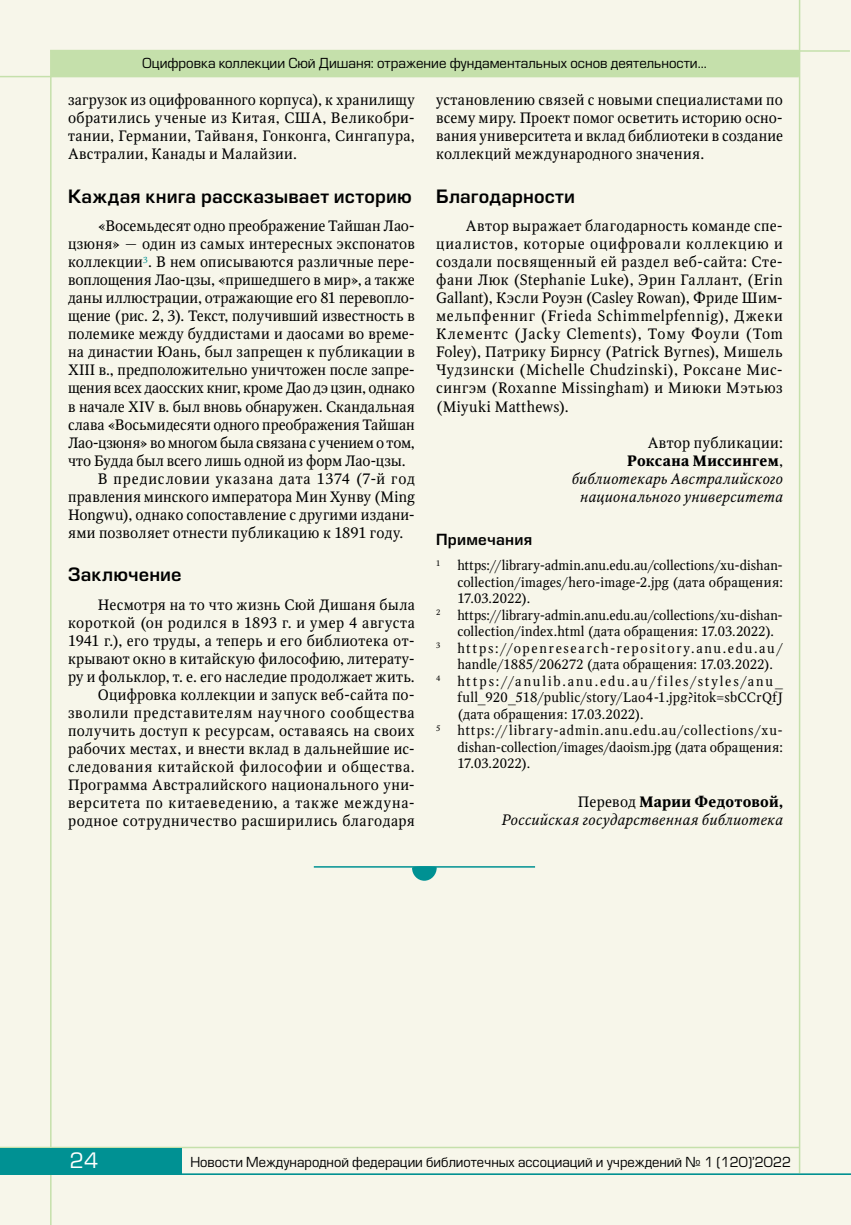
<style>
.page{position:relative;width:851px;height:1225px;background:#fff}
.page>*{position:absolute;margin:0;border:0;box-sizing:border-box;transform-origin:0 0}
.t1{font:20.85px "Europe";color:#fff}
.t2{font:18px "Europe Demi";letter-spacing:.005em;color:#000}
.t3{font:15px/18px "Octava";letter-spacing:.015em;color:#000;text-align:justify}
.t4{font:italic 15px/18px "Octava";letter-spacing:.02em;color:#000;text-align:right}
.t5{font:15px "Octava";letter-spacing:-.005em;color:#000}
.t6{font:15px "Octava";letter-spacing:-.01em;color:#000}
.t7{font:15px "Octava";letter-spacing:-.015em;color:#000}
.t8{font:15px "Octava";letter-spacing:.055em;color:#000}
.t9{font:15px "Europe Demi";letter-spacing:.015em;color:#000}
.t10{font:13.5px/16.5px "Octava";letter-spacing:.015em;color:#000;text-align:justify}
.t11{font:13.5px "Europe";color:#000}
.t12{font:13.5px/16.5px "Octava";letter-spacing:.07em;color:#000}
.t13{font:7.8px "Octava";color:#000}
.s1{font-style:normal}
.s2{font-weight:700;font-style:normal}
</style>
<div class="page">
<div style="left:0;top:0;width:850px;height:1225px;background:#f7f6ea"></div>
<hr style="left:50px;top:51px;width:2px;height:1174px;background:#c5e0ab">
<hr style="left:0;top:76px;width:798px;height:1px;background:#c5e0ab">
<hr style="left:50px;top:50px;width:748px;height:1px;background:#c5e0ab">
<hr style="left:798px;top:0;width:2px;height:1173px;background:#c5e0ab">
<hr style="left:0;top:1173px;width:850px;height:2px;background:#009192">
<div style="left:51px;top:51px;width:748px;height:25px;background:#c5e0ab"></div>
<hr style="left:53px;top:50px;width:796px;height:2px;background:#c5e0ab">
<hr style="left:0;top:1146px;width:799px;height:2px;background:#c5e0ab">
<div style="left:0;top:1148px;width:182px;height:25px;background:#009193"></div>
<hr style="left:314px;top:866px;width:221px;height:1px;background:#009192">
<svg style="left:412px;top:866px;width:25px;height:14px"></svg>
<p class="t11" style="left:142px;top:55px;width:566px">Оцифровка коллекции Сюй Дишаня: отражение фундаментальных основ деятельности...</p>
<p class="t3" style="left:68px;top:91px;width:348px">загрузок из оцифрованного корпуса), к хранилищу обратились ученые из Китая, США, Великобри&shy;тании, Германии, Тайваня, Гонконга, Сингапура, Австралии, Канады и Малайзии.</p>
<p class="t2" style="left:68px;top:185px;width:345px">Каждая книга рассказывает историю</p>
<p class="t3" style="left:98px;top:217px;width:318px">«Восемьдесят одно преображение Тайшан Лао-</p>
<p class="t3" style="left:68px;top:235px;width:348px">цзюня» — один из самых интересных экспонатов</p>
<p class="t3" style="left:68px;top:253px;width:348px">коллекции<sup>3</sup>. В нем описываются различные пере-</p>
<p class="t3" style="left:68px;top:271px;width:348px">воплощения Лао-цзы, «пришедшего в мир», а также</p>
<p class="t3" style="left:68px;top:289px;width:348px">даны иллюстрации, отражающие его 81 перевопло-</p>
<p class="t3" style="left:68px;top:307px;width:348px">щение (рис. 2, 3). Текст, получивший известность в</p>
<p class="t3" style="left:68px;top:325px;width:348px">полемике между буддистами и даосами во време-</p>
<p class="t3" style="left:68px;top:343px;width:348px">на династии Юань, был запрещен к публикации в</p>
<p class="t3" style="left:68px;top:361px;width:348px">XIII в., предположительно уничтожен после запре-</p>
<p class="t6" style="left:68px;top:379px;width:348px">щения всех даосских книг, кроме Дао дэ цзин, однако</p>
<p class="t5" style="left:68px;top:397px;width:348px">в начале XIV в. был вновь обнаружен. Скандальная</p>
<p class="t5" style="left:68px;top:415px;width:348px">слава «Восьмидесяти одного преображения Тайшан</p>
<p class="t7" style="left:68px;top:433px;width:348px">Лао-цзюня» во многом была связана с учением о том,</p>
<p class="t3" style="left:68px;top:451px;width:339px">что Будда был всего лишь одной из форм Лао-цзы.</p>
<p class="t8" style="left:98px;top:469px;width:318px">В предисловии указана дата 1374 (7-й год</p>
<p class="t3" style="left:68px;top:487px;width:348px">правления минского императора Мин Хунву (Ming</p>
<p class="t3" style="left:68px;top:505px;width:348px">Hongwu), однако сопоставление с другими издани-</p>
<p class="t3" style="left:68px;top:523px;width:337px">ями позволяет отнести публикацию к 1891 году.</p>
<p class="t2" style="left:68px;top:564px;width:115px">Заключение</p>
<p class="t3" style="left:68px;top:595px;width:348px;text-align:right">Несмотря на то что жизнь Сюй Дишаня была короткой (он родился в 1893 г. и умер 4 августа 1941 г.), его труды, а теперь и его библиотека от&shy;крывают окно в китайскую философию, литерату&shy;ру и фольклор, т. е. его наследие продолжает жить.<br>Оцифровка коллекции и запуск веб-сайта по&shy;зволили представителям научного сообщества получить доступ к ресурсам, оставаясь на своих рабочих местах, и внести вклад в дальнейшие ис&shy;следования китайской философии и общества.<br>Программа Австралийского национального уни&shy;верситета по китаеведению, а также междуна&shy;родное сотрудничество расширились благодаря</p>
<p class="t3" style="left:436px;top:91px;width:348px">установлению связей с новыми специалистами по всему миру. Проект помог осветить историю осно&shy;вания университета и вклад библиотеки в создание коллекций международного значения.</p>
<p class="t2" style="left:436px;top:185px;width:141px">Благодарности</p>
<p class="t3" style="left:436px;top:217px;width:348px;text-indent:30px">Автор выражает благодарность команде спе&shy;циалистов, которые оцифровали коллекцию и создали посвященный ей раздел веб-сайта: Сте&shy;фани Люк (Stephanie Luke), Эрин Галлант, (Erin Gallant), Кэсли Роуэн (Casley Rowan), Фриде Шим&shy;мельпфенниг (Frieda Schimmelpfennig), Джеки Клементс (Jacky Clements), Тому Фоули (Tom Foley), Патрику Бирнсу (Patrick Byrnes), Мишель Чудзински (Michelle Chudzinski), Роксане Мис&shy;сингэм (Roxanne Missingham) и Миюки Мэтьюз (Miyuki Matthews).</p>
<p class="t4" style="left:571px;top:433px;width:213px"><span class="s1">Автор публикации:<br></span><span class="s2">Роксана Миссингем</span><span class="s1">, </span>библиотекарь Австралийского национального университета</p>
<p class="t9" style="left:436px;top:530px;width:97px">Примечания</p>
<p class="t13" style="left:436px;top:558px;width:6px">1</p>
<p class="t10" style="left:457px;top:557px;width:327px">https://library-admin.anu.edu.au/collections/xu-dishan&shy;collection/images/hero-image-2.jpg (дата обращения:<br>17.03.2022).</p>
<p class="t13" style="left:436px;top:607px;width:6px">2</p>
<p class="t10" style="left:457px;top:606px;width:327px">https://library-admin.anu.edu.au/collections/xu-dishan&shy;collection/index.html (дата обращения: 17.03.2022).</p>
<p class="t13" style="left:436px;top:640px;width:6px">3</p>
<p class="t12" style="left:457px;top:639px;width:327px">https://openresearch-repository.anu.edu.au/ handle/1885/206272 (дата обращения: 17.03.2022).</p>
<p class="t13" style="left:436px;top:673px;width:6px">4</p>
<p class="t10" style="left:457px;top:672px;width:327px">https://anulib.anu.edu.au/files/styles/anu_ full_920_518/public/story/Lao4-1.jpg?itok=sbCCrQfJ (дата обращения: 17.03.2022).</p>
<p class="t13" style="left:436px;top:723px;width:6px">5</p>
<p class="t10" style="left:457px;top:722px;width:327px">https://library-admin.anu.edu.au/collections/xu&shy;dishan-collection/images/daoism.jpg (дата обращения:<br>17.03.2022).</p>
<p class="t4" style="left:501px;top:793px;width:283px"><span class="s1">Перевод</span> <span class="s2">Марии Федотовой,<br></span>Российская государственная библиотека</p>
<h1 class="t1" style="left:70px;top:1148px;width:30px">24</h1>
<p class="t11" style="left:190px;top:1154px;width:602px">Новости Международной федерации библиотечных ассоциаций и учреждений № 1 (120)’2022</p>
</div>
